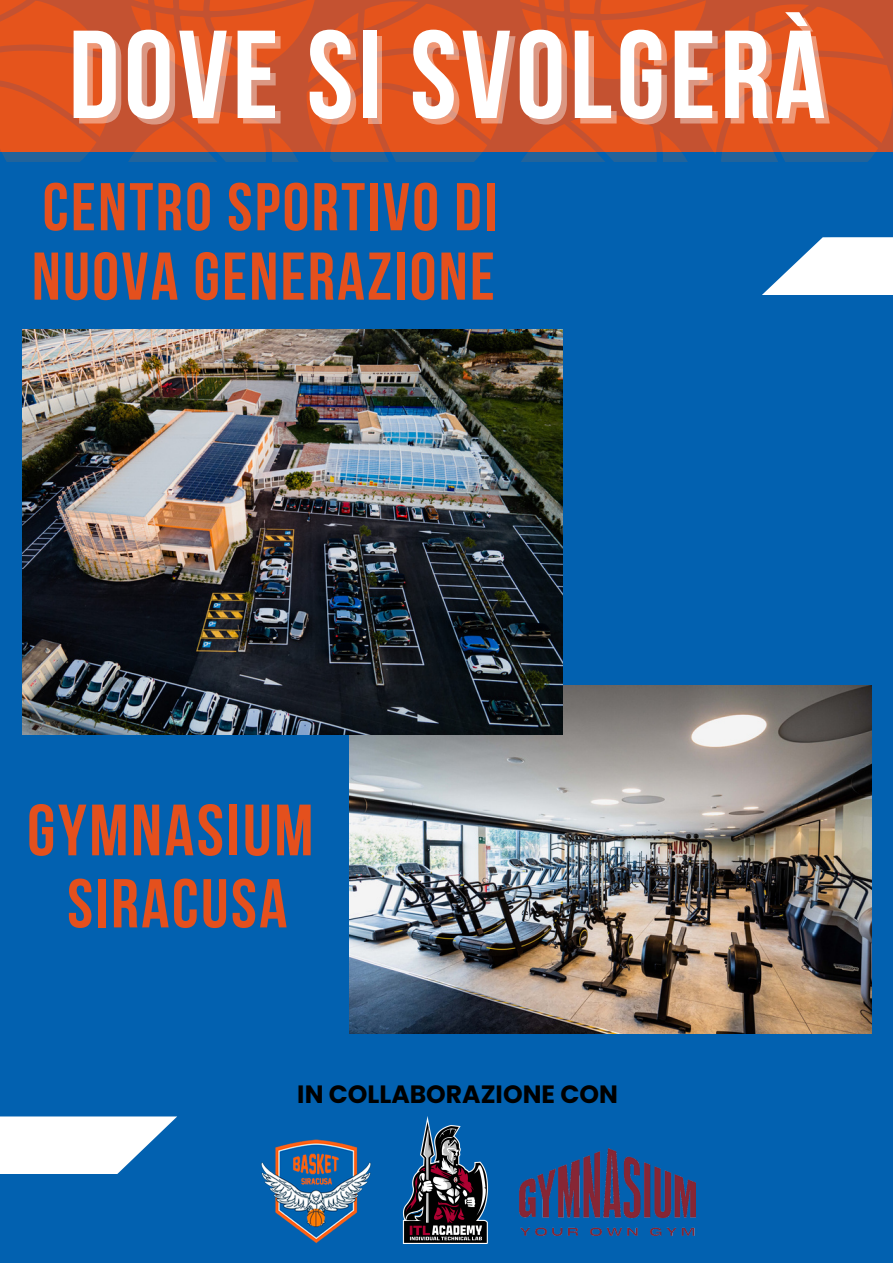
<style>
.page{position:relative;width:893px;height:1264px;background:#fff}
.page>*{position:absolute;margin:0;border:0;box-sizing:border-box;transform-origin:0 0}
.t1{font:700 124.8px "Bebas Neue";letter-spacing:.035em;color:#fff}
.t2{font:700 72.45px "Bebas Neue";letter-spacing:.035em;color:#e4501d}
.t3{font:700 69px "Bebas Neue";letter-spacing:.035em;color:#e4501d}
.t4{font:700 67.35px/69.3px "Bebas Neue";letter-spacing:.035em;color:#e4501d}
.t5{font:700 25.05px "Poppins";color:#000}
</style>
<div class="page">
<div style="left:0;top:0;width:892px;height:1262px;background:#0261b0"></div>
<svg style="left:762px;top:237px;width:130px;height:58px;fill:#fff"></svg>
<img style="left:402px;top:1116px;width:86px;height:127px">
<img style="left:519px;top:1148px;width:176px;height:87px">
<img style="left:261px;top:1139px;width:110px;height:105px">
<svg style="left:0;top:1116px;width:177px;height:58px;fill:#fff"></svg>
<img style="left:350px;top:685px;width:521px;height:348px">
<img style="left:22px;top:329px;width:540px;height:405px">
<svg style="left:0;top:0;width:112px;height:162px;background:#d15428"></svg>
<svg style="left:118px;top:0;width:774px;height:162px;background:#ca542c"></svg>
<h1 class="t1" style="left:69px;top:24px;width:758px">DOVE SI SVOLGERÀ</h1>
<p class="t4" style="left:32px;top:179px;width:466px">CENTRO SPORTIVO DI<br>NUOVA GENERAZIONE</p>
<p class="t2" style="left:27px;top:801px;width:288px">GYMNASIUM</p>
<p class="t3" style="left:67px;top:875px;width:221px">SIRACUSA</p>
<p class="t5" style="left:297px;top:1076px;width:322px">IN COLLABORAZIONE CON</p>
</div>
